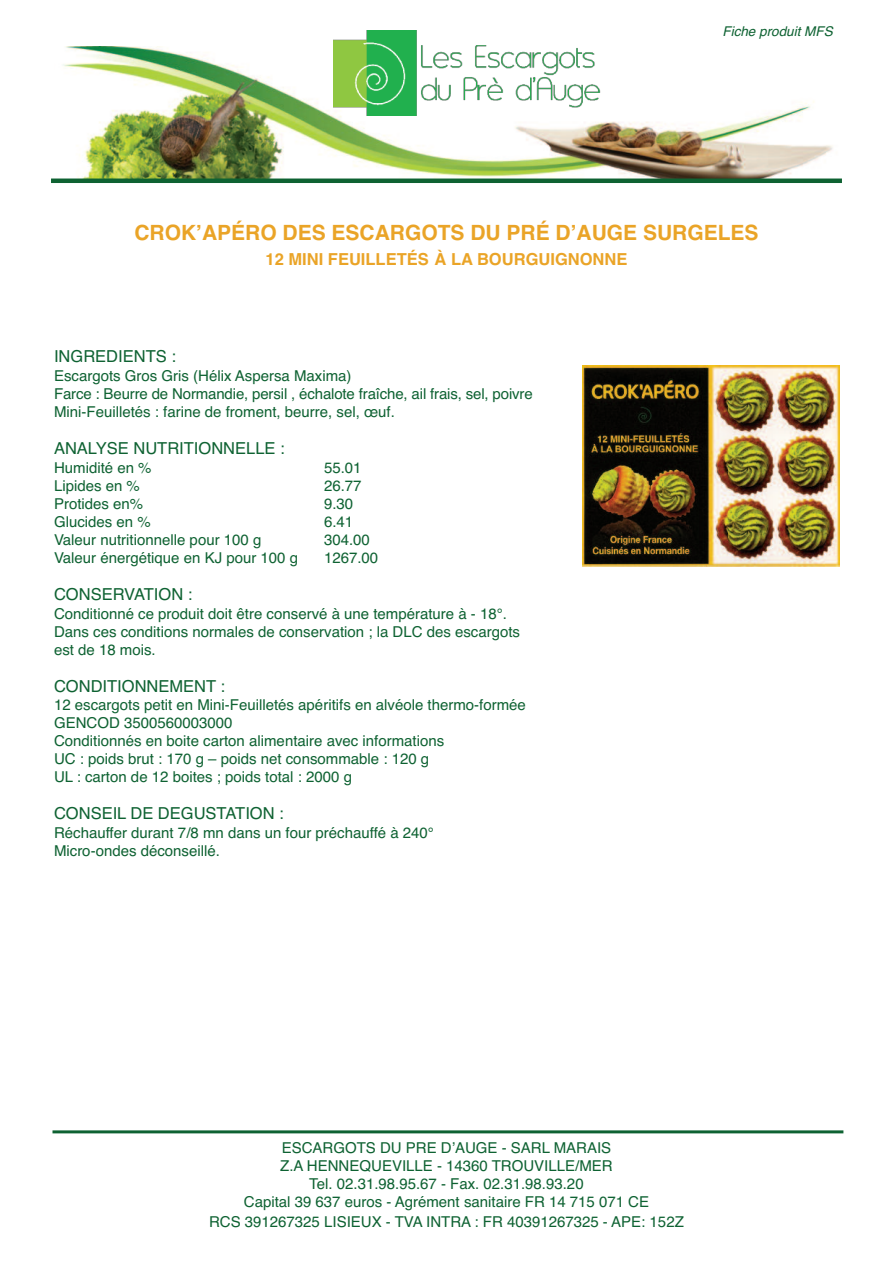
<style>
.page{position:relative;width:893px;height:1263px;background:#fff}
.page>*{position:absolute;margin:0;border:0;box-sizing:border-box;transform-origin:0 0}
.t1{font:700 21px "Helvetica";color:#eaa427}
.t2{font:16.5px "Helvetica";color:#0e6232}
.t3{font:700 16.5px "Helvetica";color:#eaa427}
.t4{font:15px/18px "Helvetica";color:#0e6232}
.t5{font:italic 13.5px "Helvetica";color:#0e6232}
</style>
<div class="page">
<img style="left:54px;top:47px;width:785px;height:132px">
<img style="left:583px;top:365px;width:257px;height:201px">
<hr style="left:51px;top:179px;width:791px;height:4px;background:#0e6232">
<hr style="left:52px;top:1130px;width:791px;height:3px;background:#0e6232">
<img style="left:334px;top:30px;width:269px;height:86px">
<p class="t5" style="left:722px;top:20px;width:112px">Fiche produit MFS</p>
<h1 class="t1" style="left:134px;top:215px;width:626px">CROK’APÉRO DES ESCARGOTS DU PRÉ D’AUGE SURGELES</h1>
<p class="t3" style="left:266px;top:246px;width:363px">12 MINI FEUILLETÉS À LA BOURGUIGNONNE</p>
<p class="t2" style="left:54px;top:343px;width:123px">INGREDIENTS :</p>
<p class="t4" style="left:54px;top:367px;width:480px">Escargots Gros Gris (Hélix Aspersa Maxima)<br>Farce : Beurre de Normandie, persil , échalote fraîche, ail frais, sel, poivre<br>Mini-Feuilletés : farine de froment, beurre, sel, œuf.</p>
<p class="t2" style="left:54px;top:435px;width:232px">ANALYSE NUTRITIONNELLE :</p>
<p class="t4" style="left:54px;top:459px;width:99px">Humidité en %</p>
<p class="t4" style="left:324px;top:459px;width:39px">55.01</p>
<p class="t4" style="left:54px;top:477px;width:87px">Lipides en %</p>
<p class="t4" style="left:324px;top:477px;width:39px">26.77</p>
<p class="t4" style="left:54px;top:495px;width:91px">Protides en%</p>
<p class="t4" style="left:324px;top:495px;width:31px">9.30</p>
<p class="t4" style="left:54px;top:513px;width:98px">Glucides en %</p>
<p class="t4" style="left:324px;top:513px;width:31px">6.41</p>
<p class="t4" style="left:54px;top:531px;width:209px">Valeur nutritionnelle pour 100 g</p>
<p class="t4" style="left:324px;top:531px;width:47px">304.00</p>
<p class="t4" style="left:54px;top:549px;width:246px">Valeur énergétique en KJ pour 100 g</p>
<p class="t4" style="left:324px;top:549px;width:56px">1267.00</p>
<p class="t2" style="left:54px;top:581px;width:140px">CONSERVATION :</p>
<p class="t4" style="left:54px;top:605px;width:468px">Conditionné ce produit doit être conservé à une température à - 18°.<br>Dans ces conditions normales de conservation ; la DLC des escargots est de 18 mois.</p>
<p class="t2" style="left:54px;top:673px;width:173px">CONDITIONNEMENT :</p>
<p class="t4" style="left:54px;top:696px;width:473px">12 escargots petit en Mini-Feuilletés apéritifs en alvéole thermo-formée GENCOD 3500560003000<br>Conditionnés en boite carton alimentaire avec informations<br>UC : poids brut : 170 g – poids net consommable : 120 g<br>UL : carton de 12 boites ; poids total : 2000 g</p>
<p class="t2" style="left:54px;top:801px;width:231px">CONSEIL DE DEGUSTATION :</p>
<p class="t4" style="left:54px;top:824px;width:381px">Réchauffer durant 7/8 mn dans un four préchauffé à 240°<br>Micro-ondes déconseillé.</p>
<p class="t4" style="left:244px;top:1139px;width:407px;text-align:center">ESCARGOTS DU PRE D’AUGE - SARL MARAIS<br>Z.A HENNEQUEVILLE - 14360 TROUVILLE/MER<br>Tel. 02.31.98.95.67 - Fax. 02.31.98.93.20<br>Capital 39 637 euros - Agrément sanitaire FR 14 715 071 CE</p>
<p class="t4" style="left:209px;top:1213px;width:476px">RCS 391267325 LISIEUX - TVA INTRA : FR 40391267325 - APE: 152Z</p>
</div>
